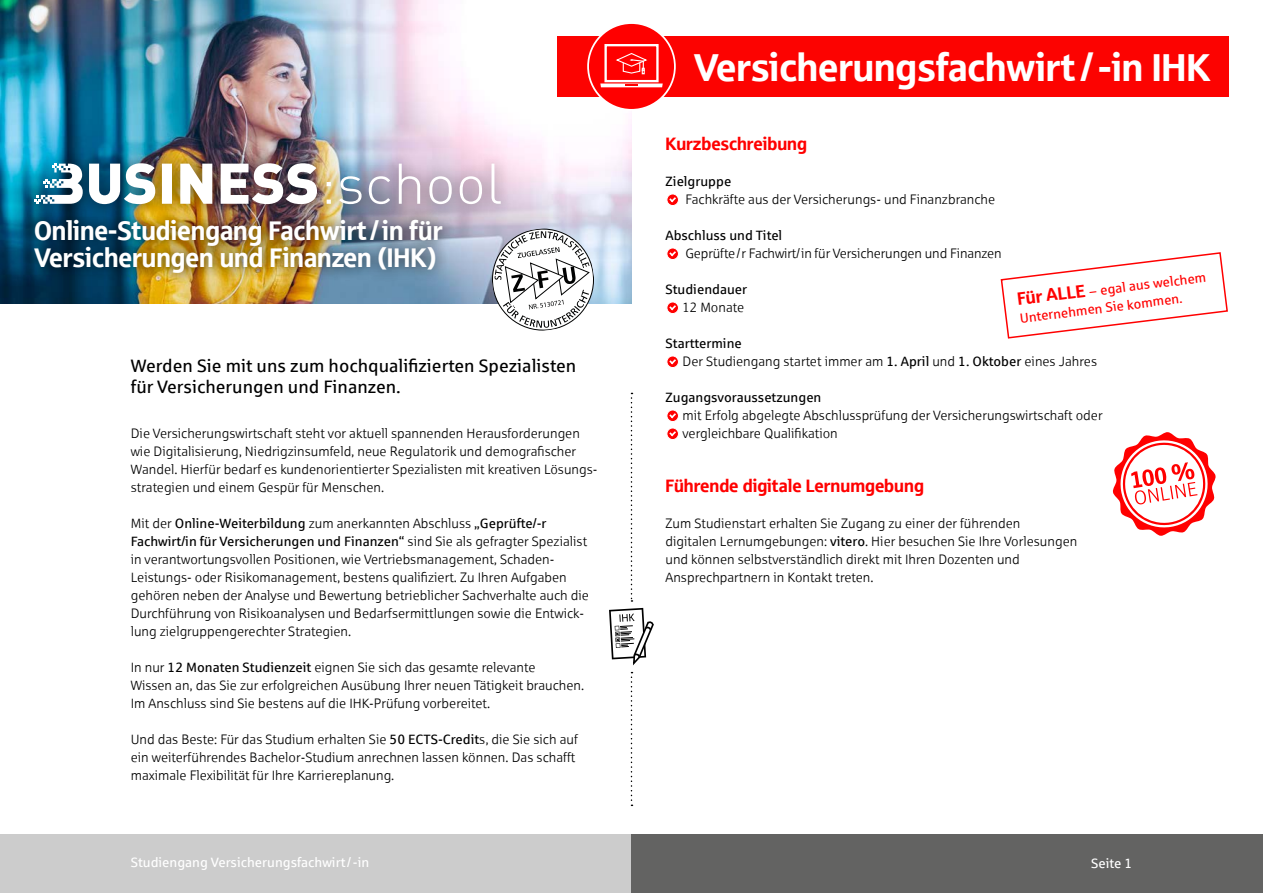
<style>
.page{position:relative;width:1263px;height:893px;background:#fff}
.page>*{position:absolute;margin:0;border:0;box-sizing:border-box;transform-origin:0 0}
.t1{font:39px "Sparkasse Head";color:#fff}
.t2{font:27px/27px "Sparkasse Head";color:#fff}
.t3{font:18px/21.6px "Sparkasse Rg";color:#000}
.t4{font:18px "Sparkasse Head";color:#f00}
.t5{font:13.5px/18px "Sparkasse Lt";color:#000}
.t6{font:13.5px/18px "Sparkasse Rg";color:#000}
.t7{font:13.5px/18px "Sparkasse Rg";color:#f00}
.t8{font:13.5px "Sparkasse Rg";color:#fff}
.s1{font-family:"Sparkasse Lt"}
.s2{font-family:"Sparkasse Rg"}
.s3{font-family:"Sparkasse Head";font-size:18px}
</style>
<div class="page">
<div style="left:0;top:834px;width:631px;height:59px;background:#ccc"></div>
<div style="left:631px;top:834px;width:632px;height:59px;background:#636362"></div>
<img style="left:0;top:0;width:631px;height:303px">
<svg style="left:1112px;top:432px;width:104px;height:104px"></svg>
<div style="left:557px;top:36px;width:672px;height:61px;background:#fc0301"></div>
<div style="left:588px;top:23px;width:87px;height:87px;background:#f00;border-radius:50%"></div>
<div style="left:587px;top:22px;width:89px;height:89px;border:2px solid #fff;border-radius:50%"></div>
<div style="left:604px;top:44px;width:55px;height:38px;border:2px solid #fff"></div>
<svg style="left:616px;top:53px;width:31px;height:21px"></svg>
<svg style="left:600px;top:84px;width:63px;height:3px"></svg>
<svg style="left:631px;top:393px;width:1px;height:209px"></svg>
<svg style="left:631px;top:672px;width:1px;height:134px"></svg>
<svg style="left:667px;top:194px;width:12px;height:12px"></svg>
<svg style="left:667px;top:248px;width:12px;height:12px"></svg>
<svg style="left:667px;top:302px;width:12px;height:12px"></svg>
<svg style="left:667px;top:356px;width:12px;height:12px"></svg>
<svg style="left:667px;top:410px;width:12px;height:30px"></svg>
<div style="left:21px;top:207px;width:435px;height:80px;background:#000;opacity:.75"></div>
<svg style="left:609px;top:608px;width:45px;height:57px"></svg>
<svg style="left:1000px;top:252px;width:228px;height:87px"></svg>
<svg style="left:488px;top:225px;width:110px;height:106px"></svg>
<div style="left:21px;top:149px;width:493px;height:69px;background:#000;opacity:.5"></div>
<svg style="left:89px;top:163px;width:66px;height:41px"></svg>
<svg style="left:162px;top:164px;width:10px;height:40px"></svg>
<svg style="left:180px;top:164px;width:32px;height:40px"></svg>
<svg style="left:221px;top:163px;width:96px;height:41px"></svg>
<svg style="left:327px;top:182px;width:4px;height:4px"></svg>
<svg style="left:327px;top:200px;width:4px;height:4px"></svg>
<svg style="left:339px;top:176px;width:23px;height:28px"></svg>
<svg style="left:369px;top:176px;width:21px;height:28px"></svg>
<svg style="left:399px;top:164px;width:21px;height:40px"></svg>
<svg style="left:429px;top:176px;width:23px;height:28px"></svg>
<svg style="left:460px;top:176px;width:22px;height:28px"></svg>
<svg style="left:491px;top:164px;width:10px;height:40px"></svg>
<svg style="left:34px;top:164px;width:49px;height:40px"></svg>
<h2 class="t2" style="left:34px;top:216px;width:410px">Online-Studiengang Fachwirt/in für<br>Versicherungen und Finanzen (IHK)</h2>
<h3 class="t3" style="left:131px;top:354px;width:447px">Werden Sie mit uns zum hochqualifizierten Spezialisten für Versicherungen und Finanzen.</h3>
<p class="t5" style="left:131px;top:424px;width:468px">Die Versicherungswirtschaft steht vor aktuell spannenden Herausforderungen wie Digitalisierung, Niedrigzinsumfeld, neue Regulatorik und demografischer Wandel. Hierfür bedarf es kundenorientierter Spezialisten mit kreativen Lösungs&shy;strategien und einem Gespür für Menschen.</p>
<p class="t6" style="left:131px;top:514px;width:458px"><span class="s1">Mit der</span> Online-Weiterbildung <span class="s1">zum anerkannten Abschluss</span> „Geprüfte/-r<br>Fachwirt/in für Versicherungen und Finanzen“ <span class="s1">sind Sie als gefragter Spezialist</span></p>
<p class="t5" style="left:131px;top:550px;width:460px">in verantwortungsvollen Positionen, wie Vertriebsmanagement, Schaden-Leistungs- oder Risikomanagement, bestens qualifiziert. Zu Ihren Aufgaben gehören neben der Analyse und Bewertung betrieblicher Sachverhalte auch die Durchführung von Risikoanalysen und Bedarfsermittlungen sowie die Entwick&shy;lung zielgruppengerechter Strategien.</p>
<p class="t5" style="left:131px;top:658px;width:455px">In nur <span class="s2">12 Monaten Studienzeit</span> eignen Sie sich das gesamte relevante<br>Wissen an, das Sie zur erfolgreichen Ausübung Ihrer neuen Tätigkeit brauchen.<br>Im Anschluss sind Sie bestens auf die IHK-Prüfung vorbereitet.</p>
<p class="t5" style="left:131px;top:730px;width:449px">Und das Beste: Für das Studium erhalten Sie <span class="s2">50 ECTS-Credit</span>s, die Sie sich auf ein weiterführendes Bachelor-Studium anrechnen lassen können. Das schafft maximale Flexibilität für Ihre Karriereplanung.</p>
<p class="t8" style="left:131px;top:854px;width:240px">Studiengang Versicherungsfachwirt/-in</p>
<h1 class="t1" style="left:694px;top:42px;width:519px">Versicherungsfachwirt/-in IHK</h1>
<h3 class="t4" style="left:665px;top:132px;width:143px">Kurzbeschreibung</h3>
<p class="t6" style="left:665px;top:172px;width:67px">Zielgruppe</p>
<p class="t5" style="left:686px;top:190px;width:311px">Fachkräfte aus der Versicherungs- und Finanzbranche</p>
<p class="t6" style="left:665px;top:226px;width:118px">Abschluss und Titel</p>
<p class="t5" style="left:685px;top:244px;width:318px">Geprüfte/r Fachwirt/in für Versicherungen und Finanzen</p>
<p class="t6" style="left:665px;top:280px;width:83px">Studiendauer</p>
<p class="t5" style="left:682px;top:298px;width:63px">12 Monate</p>
<p class="t6" style="left:665px;top:334px;width:78px">Starttermine</p>
<p class="t5" style="left:682px;top:352px;width:416px">Der Studiengang startet immer am <span class="s2">1. April</span> und <span class="s2">1. Oktober</span> eines Jahres</p>
<p class="t6" style="left:665px;top:388px;width:157px">Zugangsvoraussetzungen</p>
<p class="t5" style="left:682px;top:406px;width:422px">mit Erfolg abgelegte Abschlussprüfung der Versicherungswirtschaft oder vergleichbare Qualifikation</p>
<h3 class="t4" style="left:665px;top:474px;width:260px">Führende digitale Lernumgebung</h3>
<p class="t5" style="left:665px;top:514px;width:413px">Zum Studienstart erhalten Sie Zugang zu einer der führenden<br>digitalen Lernumgebungen: <span class="s2">vitero</span>. Hier besuchen Sie Ihre Vorlesungen und können selbstverständlich direkt mit Ihren Dozenten und Ansprechpartnern in Kontakt treten.</p>
<p class="t7" style="left:1016px;top:291px;width:191px;rotate:-7deg"><span class="s3">Für ALLE</span> – egal aus welchem<br>Unternehmen Sie kommen.</p>
<p class="t8" style="left:1091px;top:855px;width:43px">Seite 1</p>
</div>
